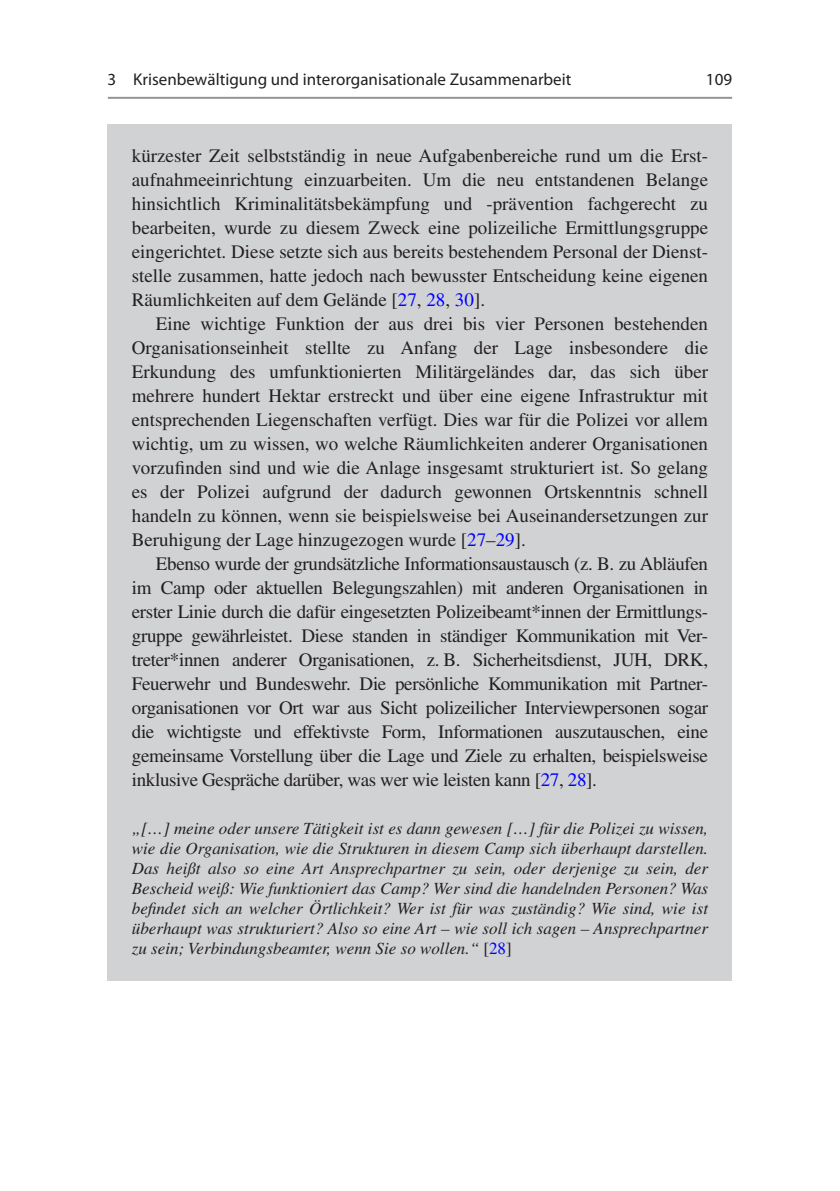
<style>
.page{position:relative;width:840px;height:1191px;background:#fff}
.page>*{position:absolute;margin:0;border:0;box-sizing:border-box;transform-origin:0 0}
.t1{font:19px/24px "Times Roman 2";color:#231f20;text-align:justify}
.t2{font:italic 17px/20px "Times";color:#231f20;text-align:justify}
.t3{font:17px "Myriad Pro";color:#231f20}
.s1{color:#00f}
.s2{font-family:"Times Roman 2";font-style:normal}
.s3{font-family:"Times Roman 2";font-style:normal;color:#00f}
</style>
<div class="page">
<hr style="left:108px;top:97px;width:623px;height:2px;background:#939598">
<div style="left:108px;top:125px;width:623px;height:205px;background:#d1d2d4"></div>
<div style="left:108px;top:293px;width:623px;height:277px;background:#d1d2d4"></div>
<div style="left:108px;top:533px;width:623px;height:447px;background:#d1d2d4"></div>
<p class="t3" style="left:107px;top:68px;width:465px">3 Krisenbewältigung und interorganisationale Zusammenarbeit</p>
<p class="t3" style="left:705px;top:68px;width:28px">109</p>
<p class="t1" style="left:132px;top:143px;width:577px">kürzester Zeit selbstständig in neue Aufgabenbereiche rund um die Erst&shy;aufnahmeeinrichtung einzuarbeiten. Um die neu entstandenen Belange hinsichtlich Kriminalitätsbekämpfung und -prävention fachgerecht zu bearbeiten, wurde zu diesem Zweck eine polizeiliche Ermittlungsgruppe eingerichtet. Diese setzte sich aus bereits bestehendem Personal der Dienst&shy;stelle zusammen, hatte jedoch nach bewusster Entscheidung keine eigenen Räumlichkeiten auf dem Gelände [<span class="s1">27</span>, <span class="s1">28</span>, <span class="s1">30</span>].</p>
<p class="t1" style="left:132px;top:311px;width:577px;text-indent:24px">Eine wichtige Funktion der aus drei bis vier Personen bestehenden Organisationseinheit stellte zu Anfang der Lage insbesondere die Erkundung des umfunktionierten Militärgeländes dar, das sich über mehrere hundert Hektar erstreckt und über eine eigene Infrastruktur mit entsprechenden Liegenschaften verfügt. Dies war für die Polizei vor allem wichtig, um zu wissen, wo welche Räumlichkeiten anderer Organisationen vorzufinden sind und wie die Anlage insgesamt strukturiert ist. So gelang es der Polizei aufgrund der dadurch gewonnen Ortskenntnis schnell handeln zu können, wenn sie beispielsweise bei Auseinandersetzungen zur Beruhigung der Lage hinzugezogen wurde [<span class="s1">27</span>–<span class="s1">29</span>].</p>
<p class="t1" style="left:132px;top:551px;width:577px;text-indent:24px">Ebenso wurde der grundsätzliche Informationsaustausch (z. B. zu Abläufen im Camp oder aktuellen Belegungszahlen) mit anderen Organisationen in erster Linie durch die dafür eingesetzten Polizeibeamt*innen der Ermittlungs&shy;gruppe gewährleistet. Diese standen in ständiger Kommunikation mit Ver&shy;treter*innen anderer Organisationen, z. B. Sicherheitsdienst, JUH, DRK, Feuerwehr und Bundeswehr. Die persönliche Kommunikation mit Partner&shy;organisationen vor Ort war aus Sicht polizeilicher Interviewpersonen sogar die wichtigste und effektivste Form, Informationen auszutauschen, eine gemeinsame Vorstellung über die Lage und Ziele zu erhalten, beispielsweise inklusive Gespräche darüber, was wer wie leisten kann [<span class="s1">27</span>, <span class="s1">28</span>].</p>
<p class="t2" style="left:132px;top:818px;width:577px">„[…] meine oder unsere Tätigkeit ist es dann gewesen […] für die Polizei zu wissen, wie die Organisation, wie die Strukturen in diesem Camp sich überhaupt darstellen.<br>Das heißt also so eine Art Ansprechpartner zu sein, oder derjenige zu sein, der Bescheid weiß: Wie funktioniert das Camp? Wer sind die handelnden Personen? Was befindet sich an welcher Örtlichkeit? Wer ist für was zuständig? Wie sind, wie ist überhaupt was strukturiert? Also so eine Art – wie soll ich sagen – Ansprechpartner zu sein; Verbindungsbeamter, wenn Sie so wollen.“ <span class="s2">[</span><span class="s3">28</span><span class="s2">]</span></p>
</div>
